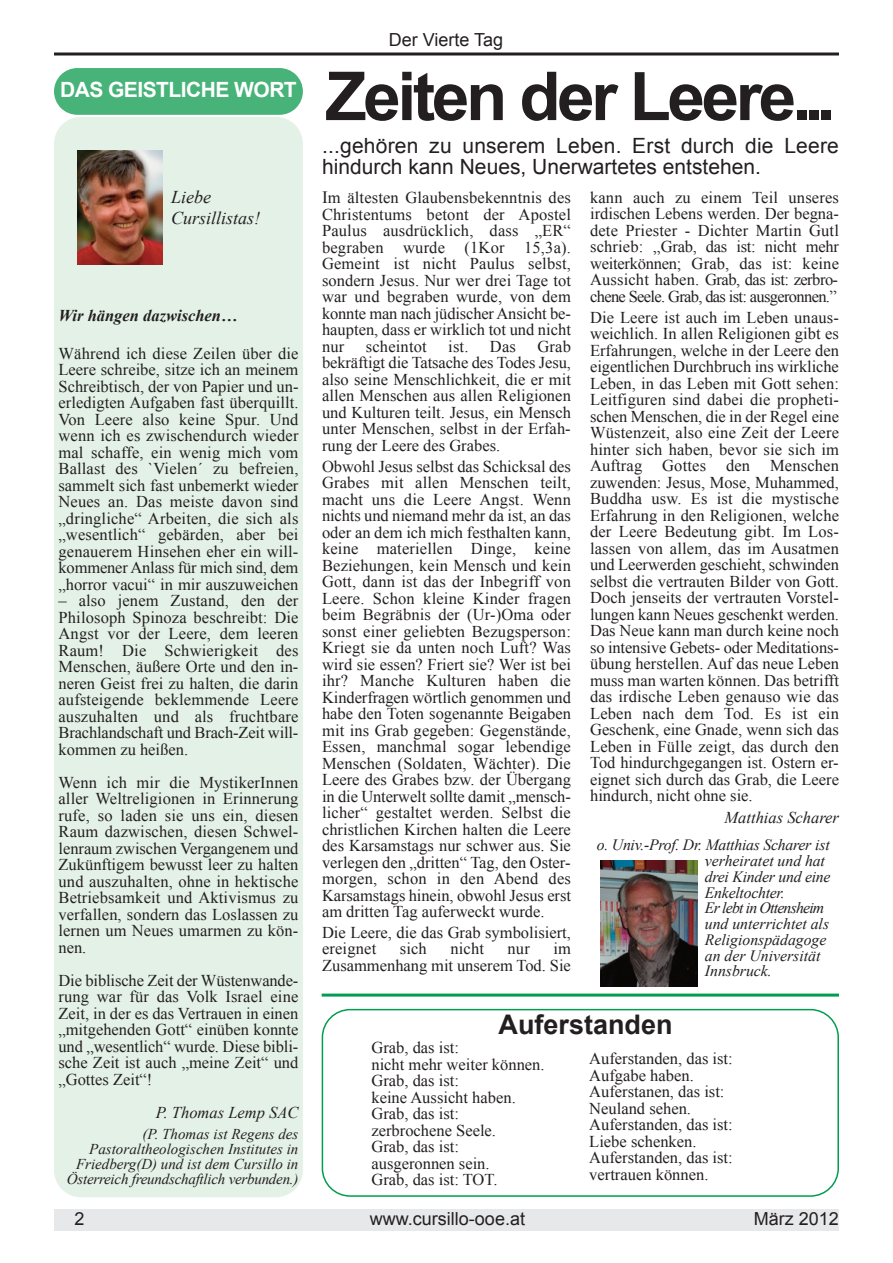
<style>
.page{position:relative;width:893px;height:1263px;background:#fff}
.page>*{position:absolute;margin:0;border:0;box-sizing:border-box;transform-origin:0 0}
.t1{font:700 67.5px "Arial";letter-spacing:-.05em;color:#231f20}
.t2{font:700 27px "Arial";color:#231f20}
.t3{font:21px/21px "Arial";color:#231f20}
.t4{font:700 21px "Arial";letter-spacing:-.025em;color:#fff}
.t5{font:18px "Arial";color:#231f20}
.t6{font:italic 18px/21.6px "Times New Roman";color:#231f20}
.t7{font:16.5px/16.5px "Times New Roman";color:#231f20;text-align:justify}
.t8{font:italic 16.5px "Times New Roman";color:#231f20}
.t9{font:italic 700 16.5px "Times New Roman";color:#231f20}
.t10{font:italic 15.75px/15.8px "Times New Roman";color:#231f20}
.t11{font:italic 15px/15px "Times New Roman";color:#231f20;text-align:right}
.s1{font-size:17.25px}
</style>
<div class="page">
<svg style="left:322px;top:1009px;width:517px;height:188px"></svg>
<div style="left:54px;top:117px;width:249px;height:1080px;background:#e4f1e7"></div>
<div style="left:54px;top:1210px;width:785px;height:21px;background:#e7e8e9"></div>
<svg style="left:54px;top:52px;width:785px;height:4px;background:#595657"></svg>
<div style="left:54px;top:68px;width:249px;height:47px;background:#47b379"></div>
<img style="left:77px;top:151px;width:85px;height:113px">
<hr style="left:322px;top:993px;width:517px;height:3px;background:#009d4e">
<img style="left:601px;top:861px;width:96px;height:125px">
<div style="left:371px;top:1040px;width:200px;height:151px;background:#fff"></div>
<div style="left:589px;top:1046px;width:204px;height:144px;background:#fff"></div>
<p class="t4" style="left:60px;top:78px;width:238px">DAs geistliche wort</p>
<p class="t6" style="left:171px;top:186px;width:91px">Liebe<br>Cursillistas!</p>
<p class="t9" style="left:58px;top:306px;width:181px">Wir hängen dazwischen…</p>
<p class="t7" style="left:58px;top:345px;width:241px">Während ich diese Zeilen über die Leere schreibe, sitze ich an meinem Schreibtisch, der von Papier und un&shy;erledigten Aufgaben fast überquillt.<br>Von Leere also keine Spur. Und wenn ich es zwischendurch wieder mal schaffe, ein wenig mich vom Ballast des `Vielen´ zu befreien, sammelt sich fast unbemerkt wieder Neues an. Das meiste davon sind „dringliche“ Arbeiten, die sich als „wesentlich“ gebärden, aber bei genauerem Hinsehen eher ein will&shy;kommener Anlass für mich sind, dem „horror vacui“ in mir auszuweichen</p>
<p class="t7" style="left:58px;top:592px;width:241px">– also jenem Zustand, den der Philosoph Spinoza beschreibt: Die Angst vor der Leere, dem leeren Raum! Die Schwierigkeit des Menschen, äußere Orte und den in&shy;neren Geist frei zu halten, die darin aufsteigende beklemmende Leere auszuhalten und als fruchtbare Brachlandschaft und Brach-Zeit will&shy;kommen zu heißen.</p>
<p class="t7" style="left:58px;top:774px;width:241px">Wenn ich mir die MystikerInnen aller Weltreligionen in Erinnerung rufe, so laden sie uns ein, diesen Raum dazwischen, diesen Schwel&shy;lenraum zwischen Vergangenem und Zukünftigem bewusst leer zu halten und auszuhalten, ohne in hektische Betriebsamkeit und Aktivismus zu verfallen, sondern das Loslassen zu lernen um Neues umarmen zu kön&shy;nen.</p>
<p class="t7" style="left:58px;top:972px;width:241px">Die biblische Zeit der Wüstenwande&shy;rung war für das Volk Israel eine Zeit, in der es das Vertrauen in einen „mitgehenden Gott“ einüben konnte und „wesentlich“ wurde. Diese bibli&shy;sche Zeit ist auch „meine Zeit“ und „Gottes Zeit“!</p>
<p class="t8" style="left:156px;top:1103px;width:144px">P. Thomas Lemp SAC</p>
<p class="t11" style="left:67px;top:1126px;width:233px">(P. Thomas ist Regens des Pastoraltheologischen Institutes in Friedberg(D) und ist dem Cursillo in Österreich freundschaftlich verbunden.)</p>
<p class="t5" style="left:389px;top:29px;width:116px">Der Vierte Tag</p>
<h1 class="t1" style="left:325px;top:59px;width:512px">Zeiten der leere...</h1>
<p class="t3" style="left:322px;top:136px;width:518px">...gehören zu unserem Leben. Erst durch die Leere hindurch kann Neues, Unerwartetes entstehen.</p>
<p class="t7" style="left:322px;top:189px;width:250px"><span class="s1">I</span>m ältesten Glaubensbekenntnis des Christentums betont der Apostel Paulus ausdrücklich, dass „ER“ begraben wurde (1Kor 15,3a).<br>Gemeint ist nicht Paulus selbst, sondern Jesus. Nur wer drei Tage tot war und begraben wurde, von dem konnte man nach jüdischer Ansicht be&shy;haupten, dass er wirklich tot und nicht nur</p>
<p class="t7" style="left:590px;top:189px;width:250px">kann auch zu einem Teil unseres irdischen Lebens werden. Der begna&shy;dete Priester - Dichter Martin Gutl schrieb: „Grab, das ist: nicht mehr weiterkönnen; Grab, das ist: keine Aussicht haben. Grab, das ist: zerbro&shy;chene Seele. Grab, das ist: ausgeronnen.”</p>
<p class="t7" style="left:590px;top:309px;width:250px">Die Leere ist auch im Leben unaus&shy;weichlich. In allen Religionen gibt es Erfahrungen, welche in der Leere den eigentlichen Durchbruch ins wirkliche Leben, in das Leben mit Gott sehen:<br>Leitfiguren sind dabei die propheti&shy;schen Menschen, die in der Regel eine Wüstenzeit, also eine Zeit der Leere hinter sich haben, bevor sie sich im Auftrag Gottes den Menschen zuwenden: Jesus, Mose, Muhammed, Buddha usw. Es ist die mystische Erfahrung in den Religionen, welche der Leere Bedeutung gibt. Im Los&shy;lassen von allem, das im Ausatmen und Leerwerden geschieht, schwinden selbst die vertrauten Bilder von Gott.<br>Doch jenseits der vertrauten Vorstel&shy;lungen kann Neues geschenkt werden.<br>Das Neue kann man durch keine noch so intensive Gebets- oder Meditations&shy;übung herstellen. Auf das neue Leben muss man warten können. Das betrifft das irdische Leben genauso wie das Leben nach dem Tod. Es ist ein Geschenk, eine Gnade, wenn sich das Leben in Fülle zeigt, das durch den Tod hindurchgegangen ist. Ostern er&shy;eignet sich durch das Grab, die Leere hindurch, nicht ohne sie.</p>
<p class="t8" style="left:724px;top:809px;width:116px">Matthias Scharer</p>
<p class="t10" style="left:705px;top:837px;width:127px;text-indent:-108px">o. Univ.-Prof. Dr. Matthias Scharer ist verheiratet und hat drei Kinder und eine<br>Enkeltochter.<br>Er lebt in Ottensheim und unterrichtet als<br>Religionspädagoge an der Universität<br>Innsbruck.</p>
<p class="t7" style="left:322px;top:338px;width:250px;text-indent:215px">Grab bekräftigt die Tatsache des Todes Jesu, also seine Menschlichkeit, die er mit allen Menschen aus allen Religionen und Kulturen teilt. Jesus, ein Mensch unter Menschen, selbst in der Erfah&shy;rung der Leere des Grabes.</p>
<p class="t7" style="left:322px;top:458px;width:250px">Obwohl Jesus selbst das Schicksal des Grabes mit allen Menschen teilt, macht uns die Leere Angst. Wenn nichts und niemand mehr da ist, an das oder an dem ich mich festhalten kann, keine materiellen Dinge, keine Beziehungen, kein Mensch und kein Gott, dann ist das der Inbegriff von Leere. Schon kleine Kinder fragen beim Begräbnis der (Ur-)Oma oder sonst einer geliebten Bezugsperson:<br>Kriegt sie da unten noch Luft? Was wird sie essen? Friert sie? Wer ist bei ihr? Manche Kulturen haben die Kinderfragen wörtlich genommen und habe den Toten sogenannte Beigaben mit ins Grab gegeben: Gegenstände, Essen, manchmal sogar lebendige Menschen (Soldaten, Wächter). Die Leere des Grabes bzw. der Übergang in die Unterwelt sollte damit „mensch&shy;licher“ gestaltet werden. Selbst die christlichen Kirchen halten die Leere des Karsamstags nur schwer aus. Sie verlegen den „dritten“ Tag, den Oster&shy;morgen, schon in den Abend des Karsamstags hinein, obwohl Jesus erst am dritten Tag auferweckt wurde.</p>
<p class="t7" style="left:322px;top:924px;width:250px">Die Leere, die das Grab symbolisiert, ereignet</p>
<p class="t7" style="left:366px;top:338px;width:62px">scheintot</p>
<p class="t7" style="left:448px;top:338px;width:22px">ist.</p>
<p class="t7" style="left:490px;top:338px;width:27px">Das</p>
<p class="t7" style="left:322px;top:940px;width:250px;text-align:right">im<br>Zusammenhang mit unserem Tod. Sie</p>
<p class="t7" style="left:400px;top:940px;width:29px">sich</p>
<p class="t7" style="left:450px;top:940px;width:35px">nicht</p>
<p class="t7" style="left:507px;top:940px;width:24px">nur</p>
<h2 class="t2" style="left:499px;top:1009px;width:176px">Auferstanden</h2>
<p class="t7" style="left:371px;top:1039px;width:175px;text-align:left">Grab, das ist:<br>nicht mehr weiter können.<br>Grab, das ist:<br>keine Aussicht haben.<br>Grab, das ist:<br>zerbrochene Seele.<br>Grab, das ist: ausgeronnen sein.<br>Grab, das ist: TOT.</p>
<p class="t7" style="left:589px;top:1050px;width:145px;text-align:left">Auferstanden, das ist:<br>Aufgabe haben.<br>Auferstanen, das ist:<br>Neuland sehen.<br>Auferstanden, das ist:<br>Liebe schenken.<br>Auferstanden, das ist: vertrauen können.</p>
<p class="t5" style="left:75px;top:1209px;width:12px">2</p>
<p class="t5" style="left:370px;top:1209px;width:157px">www.cursillo-ooe.at</p>
<p class="t5" style="left:754px;top:1209px;width:87px">März 2012</p>
</div>
